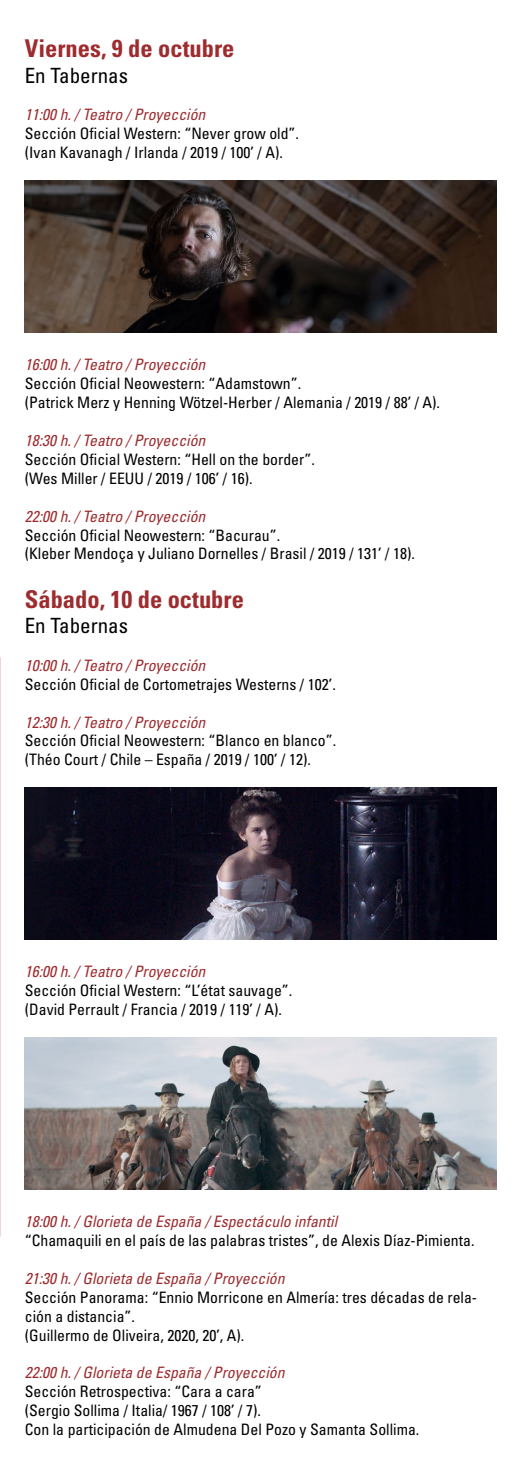
<style>
.page{position:relative;width:521px;height:1474px;background:#fff}
.page>*{position:absolute;margin:0;border:0;box-sizing:border-box;transform-origin:0 0}
.t1{font:700 condensed 24.5px "Univers LT Std";color:#9e2c2f}
.t2{font:condensed 21px "Univers LT Std";color:#000}
.t3{font:condensed 15.75px/18.9px "Univers LT Std";color:#000}
.t4{font:italic condensed 15.75px "Univers LT Std";color:#9e2c2f}
</style>
<div class="page">
<img style="left:25px;top:180px;width:471px;height:152px">
<img style="left:25px;top:787px;width:471px;height:152px">
<img style="left:25px;top:1037px;width:471px;height:152px">
<h1 class="t1" style="left:25px;top:34px;width:211px">Viernes, 9 de octubre</h1>
<h2 class="t2" style="left:25px;top:62px;width:105px">En Tabernas</h2>
<p class="t4" style="left:25px;top:105px;width:182px">11:00 h. / Teatro / Proyección</p>
<p class="t3" style="left:25px;top:124px;width:276px">Sección Oficial Western: “Never grow old”. (Ivan Kavanagh / Irlanda / 2019 / 100’ / A).</p>
<p class="t4" style="left:25px;top:355px;width:182px">16:00 h. / Teatro / Proyección</p>
<p class="t3" style="left:25px;top:374px;width:417px">Sección Oficial Neowestern: “Adamstown”.<br>(Patrick Merz y Henning Wötzel-Herber / Alemania / 2019 / 88’ / A).</p>
<p class="t4" style="left:25px;top:430px;width:182px">18:30 h. / Teatro / Proyección</p>
<p class="t3" style="left:25px;top:449px;width:291px">Sección Oficial Western: “Hell on the border”. (Wes Miller / EEUU / 2019 / 106’ / 16).</p>
<p class="t4" style="left:25px;top:506px;width:182px">22:00 h. / Teatro / Proyección</p>
<p class="t3" style="left:25px;top:525px;width:392px">Sección Oficial Neowestern: “Bacurau”.<br>(Kleber Mendoça y Juliano Dornelles / Brasil / 2019 / 131’ / 18).</p>
<h1 class="t1" style="left:25px;top:584px;width:221px">Sábado, 10 de octubre</h1>
<h2 class="t2" style="left:25px;top:612px;width:105px">En Tabernas</h2>
<p class="t4" style="left:25px;top:655px;width:182px">10:00 h. / Teatro / Proyección</p>
<p class="t3" style="left:25px;top:674px;width:312px">Sección Oficial de Cortometrajes Westerns / 102’.</p>
<p class="t4" style="left:25px;top:712px;width:182px">12:30 h. / Teatro / Proyección</p>
<p class="t3" style="left:25px;top:731px;width:313px">Sección Oficial Neowestern: “Blanco en blanco”. (Théo Court / Chile – España / 2019 / 100’ / 12).</p>
<p class="t4" style="left:25px;top:961px;width:182px">16:00 h. / Teatro / Proyección</p>
<p class="t3" style="left:25px;top:981px;width:269px">Sección Oficial Western: “L’état sauvage”. (David Perrault / Francia / 2019 / 119’ / A).</p>
<p class="t4" style="left:25px;top:1211px;width:314px">18:00 h. / Glorieta de España / Espectáculo infantil</p>
<p class="t3" style="left:25px;top:1230px;width:451px">“Chamaquili en el país de las palabras tristes”, de Alexis Díaz-Pimienta.</p>
<p class="t4" style="left:25px;top:1268px;width:261px">21:30 h. / Glorieta de España / Proyección</p>
<p class="t3" style="left:25px;top:1287px;width:454px">Sección Panorama: “Ennio Morricone en Almería: tres décadas de rela&shy;ción a distancia”.<br>(Guillermo de Oliveira, 2020, 20’, A).</p>
<p class="t4" style="left:25px;top:1362px;width:261px">22:00 h. / Glorieta de España / Proyección</p>
<p class="t3" style="left:25px;top:1381px;width:396px">Sección Retrospectiva: “Cara a cara”<br>(Sergio Sollima / Italia/ 1967 / 108’ / 7).<br>Con la participación de Almudena Del Pozo y Samanta Sollima.</p>
</div>
